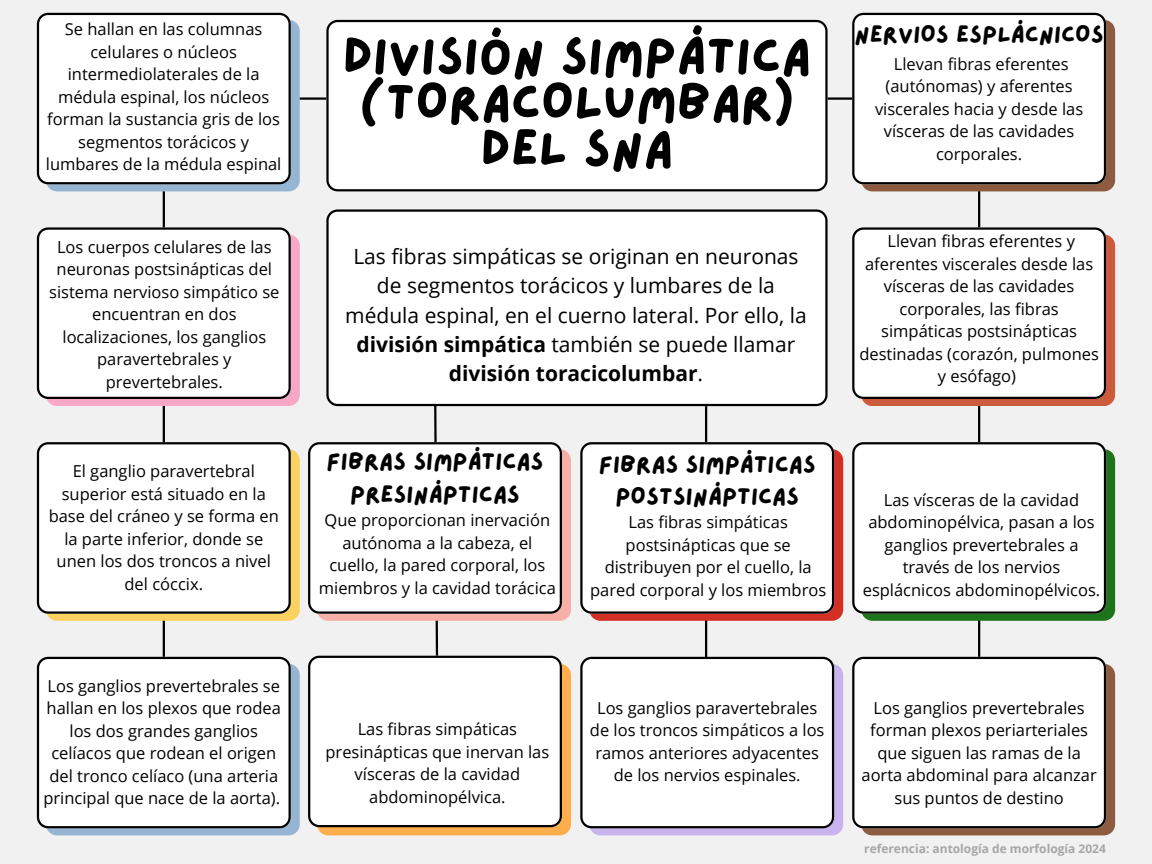
<style>
.page{position:relative;width:1152px;height:864px;background:#f1f1f1}
.page>*{position:absolute;margin:0;border:0;box-sizing:border-box;transform-origin:0 0}
.t1{font:51.3px/46.2px "Lazydog";color:#000;text-align:center}
.t2{font:24px/32.7px "Lazydog";color:#000;text-align:center}
.t3{font:21px/29.2px "Open Sans";color:#000;text-align:center}
.t4{font:16.5px/22.5px "Open Sans";color:#000;text-align:center}
.t5{font:700 12px "Open Sans";color:#a6a6a6}
.s1{font-weight:700}
</style>
<div class="page">
<hr style="left:163px;top:184px;width:2px;height:473px;background:#000">
<div style="left:46px;top:235px;width:254px;height:171px;background:#f8a8c5;border-radius:11px"></div>
<div style="left:37px;top:227px;width:254px;height:172px;background:#fff"></div>
<hr style="left:978px;top:184px;width:2px;height:473px;background:#000">
<div style="left:861px;top:235px;width:254px;height:171px;background:#cb5b3b;border-radius:11px"></div>
<div style="left:852px;top:227px;width:254px;height:172px;background:#fff"></div>
<div style="left:46px;top:449px;width:254px;height:172px;background:#fbd160;border-radius:11px"></div>
<div style="left:37px;top:442px;width:254px;height:172px;background:#fff"></div>
<svg style="left:433px;top:406px;width:7px;height:250px"></svg>
<div style="left:317px;top:449px;width:254px;height:172px;background:#f8afa7;border-radius:11px"></div>
<div style="left:308px;top:442px;width:254px;height:172px;background:#fff"></div>
<hr style="left:705px;top:406px;width:2px;height:314px;background:#000">
<div style="left:589px;top:449px;width:254px;height:172px;background:#d32f23;border-radius:11px"></div>
<div style="left:580px;top:442px;width:254px;height:172px;background:#fff"></div>
<div style="left:861px;top:449px;width:254px;height:172px;background:#1d741b;border-radius:11px"></div>
<div style="left:852px;top:442px;width:254px;height:172px;background:#fff"></div>
<div style="left:46px;top:664px;width:254px;height:171px;background:#96b5d3;border-radius:11px"></div>
<div style="left:37px;top:657px;width:254px;height:171px;background:#fff"></div>
<div style="left:317px;top:664px;width:254px;height:171px;background:#ffae4b;border-radius:11px"></div>
<div style="left:308px;top:656px;width:254px;height:171px;background:#fff"></div>
<div style="left:589px;top:664px;width:254px;height:171px;background:#c8b3ee;border-radius:11px"></div>
<div style="left:580px;top:657px;width:254px;height:171px;background:#fff"></div>
<div style="left:861px;top:664px;width:254px;height:171px;background:#8d5b40;border-radius:11px"></div>
<div style="left:852px;top:657px;width:254px;height:171px;background:#fff"></div>
<hr style="left:291px;top:97px;width:561px;height:3px;background:#000">
<div style="left:46px;top:20px;width:254px;height:171px;background:#96b5d3;border-radius:11px"></div>
<div style="left:37px;top:13px;width:254px;height:171px;background:#fff"></div>
<div style="left:861px;top:20px;width:254px;height:171px;background:#8d5b40;border-radius:11px"></div>
<div style="left:852px;top:13px;width:254px;height:171px;background:#fff"></div>
<div style="left:326px;top:209px;width:502px;height:197px;background:#fff"></div>
<div style="left:326px;top:20px;width:502px;height:171px;background:#fff"></div>
<h4 class="t4" style="left:46px;top:18px;width:237px">Se hallan en las columnas celulares o núcleos intermediolaterales de la médula espinal, los núcleos forman la sustancia gris de los segmentos torácicos y lumbares de la médula espinal</h4>
<h4 class="t1" style="left:343px;top:35px;width:469px">DIVISIÓN SIMPÁTICA (TORACOLUMBAR)<br>DEL SNA</h4>
<h4 class="t2" style="left:855px;top:19px;width:251px">NERVIOS ESPLÁCNICOS</h4>
<h4 class="t4" style="left:875px;top:52px;width:210px">Llevan fibras eferentes (autónomas) y aferentes viscerales hacia y desde las vísceras de las cavidades corporales.</h4>
<h4 class="t4" style="left:49px;top:235px;width:232px">Los cuerpos celulares de las neuronas postsinápticas del sistema nervioso simpático se encuentran en dos localizaciones, los ganglios paravertebrales y prevertebrales.</h4>
<h1 class="t4" style="left:859px;top:230px;width:241px">Llevan fibras eferentes y aferentes viscerales desde las vísceras de las cavidades corporales, las fibras simpáticas postsinápticas destinadas (corazón, pulmones y esófago)</h1>
<h2 class="t4" style="left:393px;top:238px;width:214px">Lorem ipsum dolor sit amet</h2>
<h2 class="t4" style="left:387px;top:283px;width:226px;text-align:left">mauris laoreet class pulvinar venenatis nam nulla, et porta nec placerat neque vivamus.</h2>
<h4 class="t3" style="left:345px;top:241px;width:463px">Las fibras simpáticas se originan en neuronas de segmentos torácicos y lumbares de la médula espinal, en el cuerno lateral. Por ello, la <span class="s1">división simpática</span> también se puede llamar <span class="s1">división toracicolumbar</span>.</h4>
<h4 class="t4" style="left:49px;top:460px;width:232px">El ganglio paravertebral superior está situado en la base del cráneo y se forma en la parte inferior, donde se unen los dos troncos a nivel del cóccix.</h4>
<h2 class="t4" style="left:43px;top:674px;width:239px">Los ganglios prevertebrales se hallan en los plexos que rodea los dos grandes ganglios celíacos que rodean el origen del tronco celíaco (una arteria principal que nace de la aorta).</h2>
<h3 class="t2" style="left:327px;top:446px;width:218px">FIBRAS SIMPÁTICAS<br>PRESINÁPTICAS</h3>
<h4 class="t4" style="left:319px;top:508px;width:239px">Que proporcionan inervación autónoma a la cabeza, el cuello, la pared corporal, los miembros y la cavidad torácica</h4>
<h4 class="t2" style="left:599px;top:449px;width:218px">FIBRAS SIMPÁTICAS<br>POSTSINÁPTICAS</h4>
<h2 class="t4" style="left:590px;top:511px;width:238px">Las fibras simpáticas postsinápticas que se distribuyen por el cuello, la pared corporal y los miembros</h2>
<h4 class="t4" style="left:863px;top:488px;width:239px">Las vísceras de la cavidad abdominopélvica, pasan a los ganglios prevertebrales a través de los nervios esplácnicos abdominopélvicos.</h4>
<h4 class="t4" style="left:326px;top:717px;width:225px">Las fibras simpáticas presinápticas que inervan las vísceras de la cavidad abdominopélvica.</h4>
<h4 class="t4" style="left:590px;top:696px;width:236px">Los ganglios paravertebrales de los troncos simpáticos a los ramos anteriores adyacentes de los nervios espinales.</h4>
<h4 class="t4" style="left:862px;top:696px;width:237px">Los ganglios prevertebrales forman plexos periarteriales que siguen las ramas de la aorta abdominal para alcanzar sus puntos de destino</h4>
<p class="t5" style="left:864px;top:840px;width:243px">referencia: antología de morfología 2024</p>
</div>
